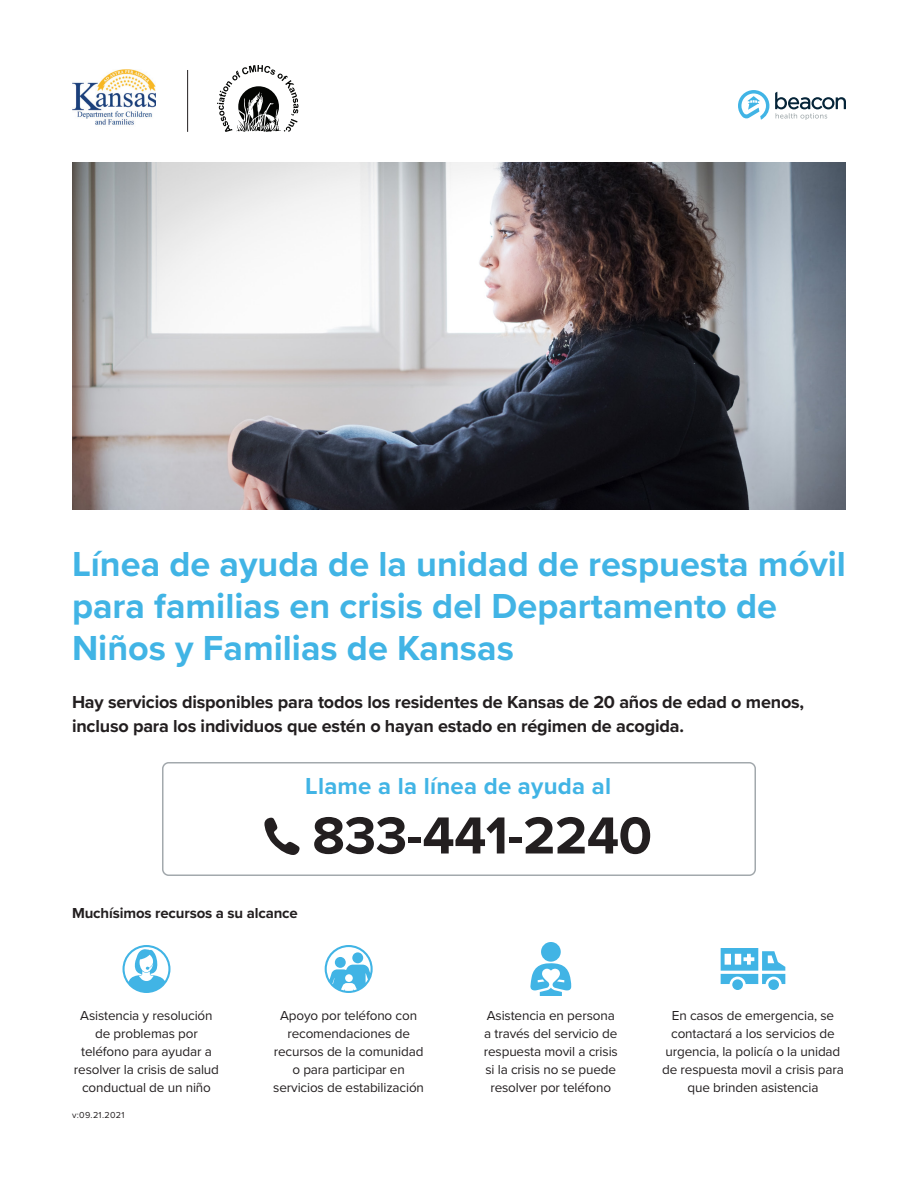
<style>
.page{position:relative;width:918px;height:1188px;background:#fff}
.page>*{position:absolute;margin:0;border:0;box-sizing:border-box;transform-origin:0 0}
.t1{font:700 54px "Proxima Nova";letter-spacing:-.01em;color:#231f20}
.t2{font:700 36px/42px "Proxima Nova";color:#41b4e5}
.t3{font:700 24px "Proxima Nova";letter-spacing:.01em;color:#41b4e5}
.t4{font:700 18px/24px "Proxima Nova";letter-spacing:-.01em;color:#231f20}
.t5{font:700 15px "Proxima Nova";letter-spacing:-.01em;color:#231f20}
.t6{font:13.5px/18px "Proxima Nova";letter-spacing:-.01em;color:#231f20;text-align:center}
.Version_Number{font:9px "Proxima Nova";letter-spacing:.035em;color:#231f20}
</style>
<div class="page">
<img style="left:72px;top:162px;width:774px;height:348px">
<svg style="left:264px;top:818px;width:36px;height:37px"></svg>
<div style="left:162px;top:762px;width:594px;height:114px;border:2px solid #a3a9ad;border-radius:6px"></div>
<svg style="left:123px;top:945px;width:48px;height:48px"></svg>
<svg style="left:325px;top:945px;width:48px;height:48px"></svg>
<div style="left:541px;top:942px;width:20px;height:20px;background:#41b4e5;border-radius:50%"></div>
<svg style="left:530px;top:963px;width:41px;height:33px"></svg>
<svg style="left:721px;top:948px;width:64px;height:36px"></svg>
<div style="left:768px;top:979px;width:11px;height:11px;background:#41b4e5;border-radius:50%"></div>
<div style="left:732px;top:979px;width:11px;height:11px;background:#41b4e5;border-radius:50%"></div>
<svg style="left:217px;top:65px;width:81px;height:67px"></svg>
<svg style="left:738px;top:90px;width:31px;height:30px"></svg>
<svg style="left:775px;top:92px;width:71px;height:28px"></svg>
<img style="left:72px;top:70px;width:84px;height:55px">
<hr style="left:187px;top:70px;width:1px;height:62px;background:#231f20">
<p class="t2" style="left:72px;top:542px;width:776px">Línea de ayuda de la unidad de respuesta móvil para familias en crisis del Departamento de<br>Niños y Familias de Kansas</p>
<p class="t4" style="left:72px;top:690px;width:734px">Hay servicios disponibles para todos los residentes de Kansas de 20 años de edad o menos, incluso para los individuos que estén o hayan estado en régimen de acogida.</p>
<p class="t3" style="left:305px;top:768px;width:307px">Llame a la línea de ayuda al</p>
<p class="t1" style="left:312px;top:795px;width:341px">833-441-2240</p>
<p class="t5" style="left:72px;top:902px;width:227px">Muchísimos recursos a su alcance</p>
<p class="t6" style="left:74px;top:1006px;width:147px">Asistencia y resolución de problemas por teléfono para ayudar a resolver la crisis de salud conductual de un niño</p>
<p class="t6" style="left:273px;top:1006px;width:152px">Apoyo por teléfono con recomendaciones de recursos de la comunidad o para participar en servicios de estabilización</p>
<p class="t6" style="left:484px;top:1006px;width:136px">Asistencia en persona a través del servicio de respuesta movil a crisis si la crisis no se puede resolver por teléfono</p>
<p class="t6" style="left:662px;top:1006px;width:183px">En casos de emergencia, se contactará a los servicios de urgencia, la policía o la unidad de respuesta movil a crisis para que brinden asistencia</p>
<p class="Version_Number" style="left:72px;top:1109px;width:54px">v:09.21.2021</p>
</div>
